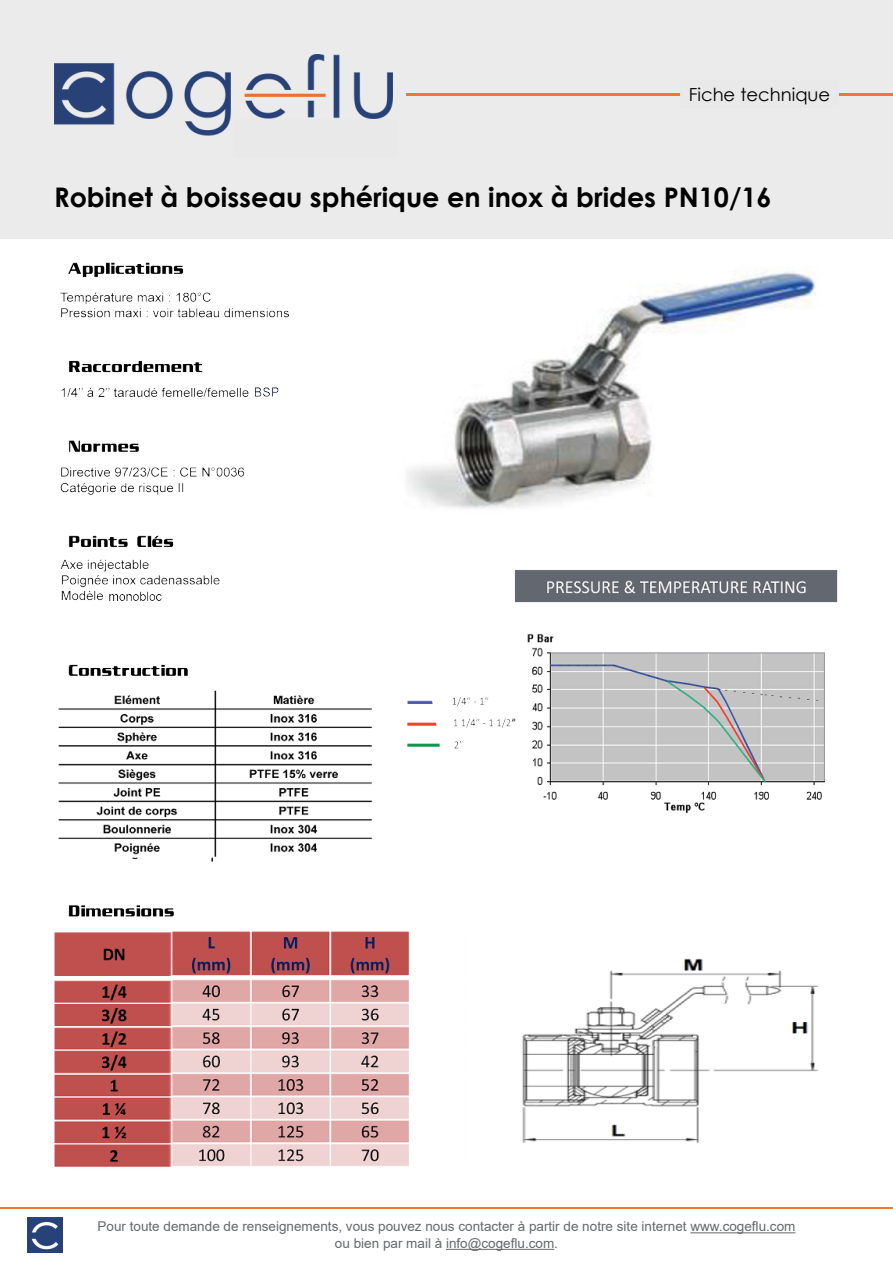
<style>
.page{position:relative;width:893px;height:1263px;background:#fff}
.page>*{position:absolute;margin:0;border:0;box-sizing:border-box;transform-origin:0 0}
.t1{font:700 27px "Century Gothic";color:#000}
.t2{font:18px "Century Gothic";color:#000}
.t3{font:13.5px/16.5px "Arial";color:#65686a;text-align:center}
</style>
<div class="page">
<hr style="left:0;top:1207px;width:893px;height:2px;background:#f37536">
<img style="left:27px;top:1217px;width:35px;height:35px">
<hr style="left:690px;top:1232px;width:105px;height:1px;background:#65686a">
<hr style="left:446px;top:1249px;width:108px;height:1px;background:#65686a">
<div style="left:0;top:0;width:893px;height:238px;background:#ebebec"></div>
<img style="left:54px;top:55px;width:338px;height:81px">
<hr style="left:406px;top:93px;width:487px;height:3px;background:#f37536">
<div style="left:680px;top:81px;width:159px;height:27px;background:#e9e9ea"></div>
<div style="left:234px;top:119px;width:163px;height:38px;background:#e9e9ea"></div>
<img style="left:54px;top:262px;width:784px;height:905px">
<h2 class="t2" style="left:689px;top:82px;width:143px">Fiche technique</h2>
<h1 class="t1" style="left:54px;top:176px;width:719px">Robinet à boisseau sphérique en inox à brides PN10/16</h1>
<p class="t3" style="left:98px;top:1218px;width:699px">Pour toute demande de renseignements, vous pouvez nous contacter à partir de notre site internet www.cogeflu.com ou bien par mail à info@cogeflu.com.</p>
</div>
